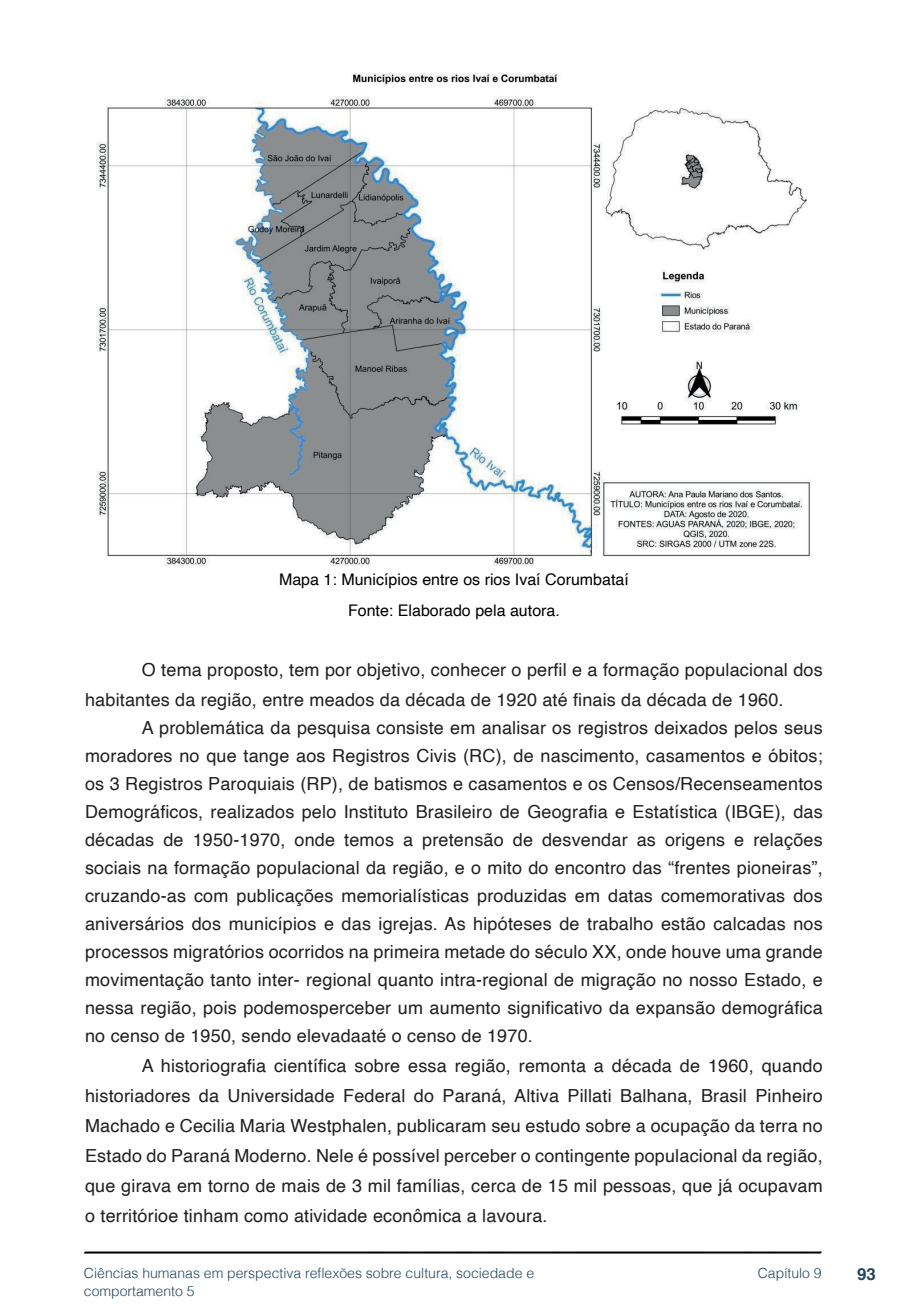
<style>
.page{position:relative;width:908px;height:1304px;background:#fff}
.page>*{position:absolute;margin:0;border:0;box-sizing:border-box;transform-origin:0 0}
.txt{font:18px/28px "Helvetica";letter-spacing:.01em;color:#231f20;text-align:justify}
.t1{font:700 16.8px "Helvetica";color:#23445f}
.imagens_graf_tab{font:16px "Helvetica";color:#000}
.t2{font:300 14px/18px "Helvetica";color:#23445f}
</style>
<div class="page">
<svg style="left:84px;top:1251px;width:737px;height:3px;background:#515151"></svg>
<img style="left:96px;top:74px;width:715px;height:492px">
<p class="imagens_graf_tab" style="left:279px;top:567px;width:351px">Mapa 1: Municípios entre os rios Ivaí Corumbataí</p>
<p class="imagens_graf_tab" style="left:348px;top:598px;width:213px">Fonte: Elaborado pela autora.</p>
<p class="txt" style="left:85px;top:655px;width:738px;line-height:30px;text-indent:57px">O tema proposto, tem por objetivo, conhecer o perfil e a formação populacional dos habitantes da região, entre meados da década de 1920 até finais da década de 1960.</p>
<p class="txt" style="left:85px;top:714px;width:738px;text-indent:57px">A problemática da pesquisa consiste em analisar os registros deixados pelos seus moradores no que tange aos Registros Civis (RC), de nascimento, casamentos e óbitos; os 3 Registros Paroquiais (RP), de batismos e casamentos e os Censos/Recenseamentos Demográficos, realizados pelo Instituto Brasileiro de Geografia e Estatística (IBGE), das décadas de 1950-1970, onde temos a pretensão de desvendar as origens e relações sociais na formação populacional da região, e o mito do encontro das “frentes pioneiras”, cruzando-as com publicações memorialísticas produzidas em datas comemorativas dos aniversários dos municípios e das igrejas. As hipóteses de trabalho estão calcadas nos processos migratórios ocorridos na primeira metade do século XX, onde houve uma grande movimentação tanto inter- regional quanto intra-regional de migração no nosso Estado, e nessa região, pois podemosperceber um aumento significativo da expansão demográfica no censo de 1950, sendo elevadaaté o censo de 1970.</p>
<p class="txt" style="left:85px;top:1051px;width:738px;line-height:30px;text-indent:57px">A historiografia científica sobre essa região, remonta a década de 1960, quando historiadores da Universidade Federal do Paraná, Altiva Pillati Balhana, Brasil Pinheiro Machado e Cecilia Maria Westphalen, publicaram seu estudo sobre a ocupação da terra no Estado do Paraná Moderno. Nele é possível perceber o contingente populacional da região, que girava em torno de mais de 3 mil famílias, cerca de 15 mil pessoas, que já ocupavam o territórioe tinham como atividade econômica a lavoura.</p>
<p class="t2" style="left:84px;top:1263px;width:451px">Ciências humanas em perspectiva reflexões sobre cultura, sociedade e comportamento 5</p>
<p class="t2" style="left:757px;top:1263px;width:65px">Capítulo 9</p>
<p class="t1" style="left:856px;top:1264px;width:20px">93</p>
</div>
